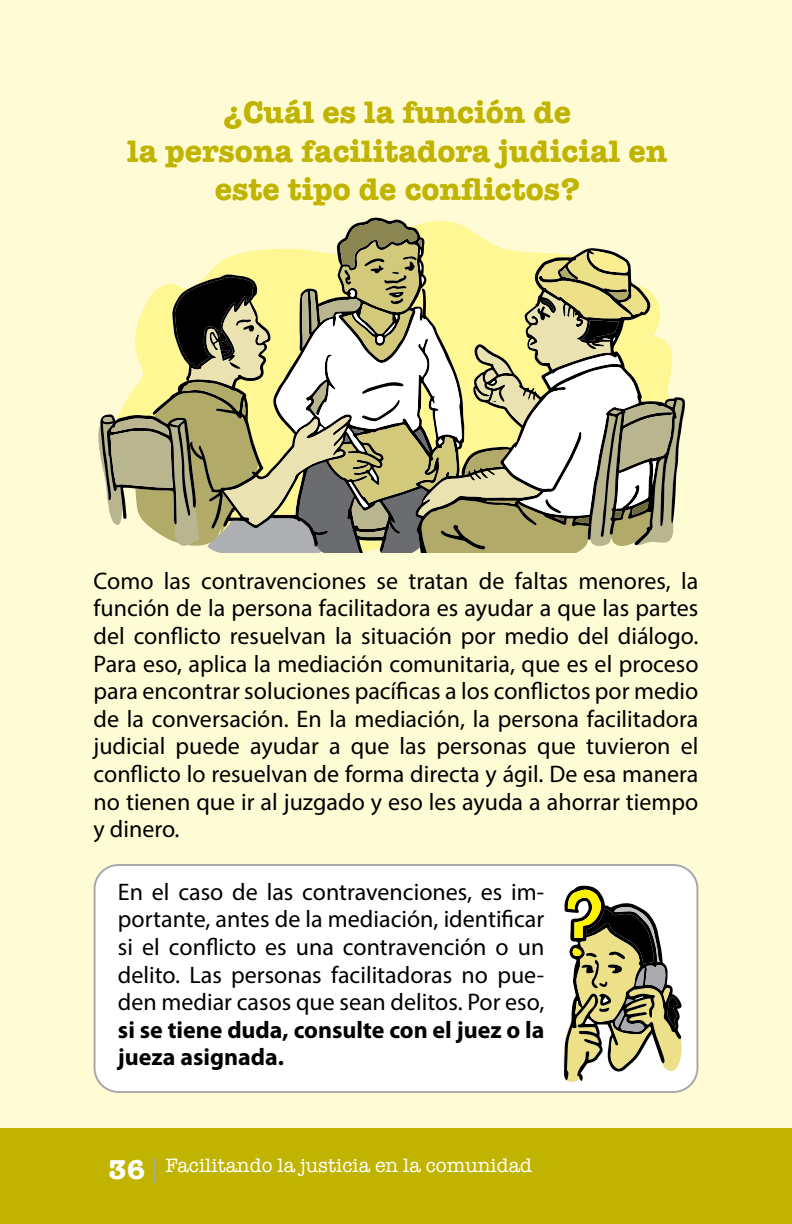
<style>
.page{position:relative;width:792px;height:1224px;background:#fff}
.page>*{position:absolute;margin:0;border:0;box-sizing:border-box;transform-origin:0 0}
.t1{font:700 32px/38.4px "American Typewriter";color:#c1b400;text-align:center}
.t2{font:24px/27.6px "Myriad Pro";color:#000;text-align:justify}
.t3{font:700 24px/27.6px "Myriad Pro";color:#000}
.t4{font:20px "American Typewriter";color:#fff}
.s1{font-weight:700;font-size:28px}
</style>
<div class="page">
<div style="left:0;top:0;width:792px;height:1216px;background:#fffcd5"></div>
<div style="left:0;top:1128px;width:792px;height:96px;background:#c1b400"></div>
<hr style="left:153px;top:1158px;width:2px;height:25px;background:#a7a9ac">
<div style="left:95px;top:865px;width:602px;height:227px;background:#fff;border-radius:24px"></div>
<svg style="left:563px;top:886px;width:119px;height:196px"></svg>
<div style="left:94px;top:864px;width:604px;height:229px;border:2px solid #a7a9ac;border-radius:24px"></div>
<svg style="left:98px;top:220px;width:587px;height:332px"></svg>
<h1 class="t1" style="left:127px;top:92px;width:542px">¿Cuál es la función de<br>la persona facilitadora judicial en este tipo de conflictos?</h1>
<p class="t2" style="left:94px;top:567px;width:606px">Como las contravenciones se tratan de faltas menores, la función de la persona facilitadora es ayudar a que las partes del conflicto resuelvan la situación por medio del diálogo.<br>Para eso, aplica la mediación comunitaria, que es el proceso para encontrar soluciones pacíficas a los conflictos por medio de la conversación. En la mediación, la persona facilitadora judicial puede ayudar a que las personas que tuvieron el conflicto lo resuelvan de forma directa y ágil. De esa manera no tienen que ir al juzgado y eso les ayuda a ahorrar tiempo y dinero.</p>
<p class="t2" style="left:118px;top:878px;width:428px">En el caso de las contravenciones, es im&shy;portante, antes de la mediación, identificar si el conflicto es una contravención o un delito. Las personas facilitadoras no pue&shy;den mediar casos que sean delitos. Por eso,</p>
<p class="t3" style="left:118px;top:1016px;width:428px">si se tiene duda, consulte con el juez o la jueza asignada.</p>
<p class="t4" style="left:109px;top:1150px;width:425px"><span class="s1">36</span> Facilitando la justicia en la comunidad</p>
</div>
